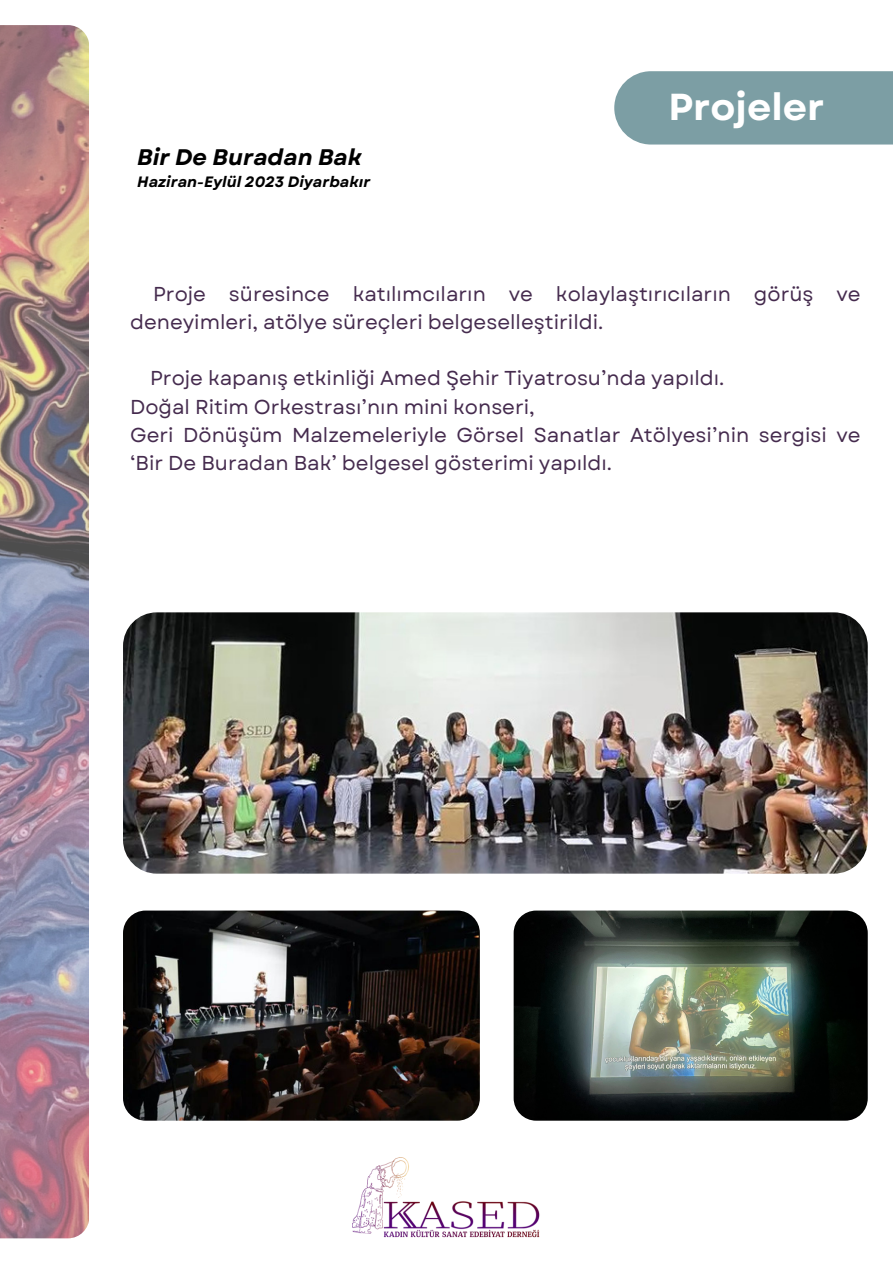
<style>
.page{position:relative;width:893px;height:1264px;background:#fff}
.page>*{position:absolute;margin:0;border:0;box-sizing:border-box;transform-origin:0 0}
.t1{font:700 37.5px "Garet";color:#fff}
.t2{font:italic 700 22.5px "Garet";color:#000}
.t3{font:20.1px/28.2px "Garet";color:#452b4e}
.t4{font:italic 700 15px "Garet";color:#000}
</style>
<div class="page">
<div style="left:614px;top:71px;width:278px;height:73px;background:#7c9ea4"></div>
<img style="left:0;top:25px;width:89px;height:1213px">
<img style="left:353px;top:1157px;width:187px;height:81px">
<img style="left:123px;top:910px;width:357px;height:210px;border-radius:22px">
<img style="left:123px;top:612px;width:744px;height:261px;border-radius:34px">
<img style="left:513px;top:910px;width:354px;height:210px;border-radius:22px">
<p class="t2" style="left:137px;top:141px;width:226px">Bir De Buradan Bak</p>
<p class="t4" style="left:137px;top:171px;width:235px">Haziran-Eylül 2023 Diyarbakır</p>
<p class="t1" style="left:668px;top:80px;width:157px">Projeler</p>
<p class="t3" style="left:130px;top:280px;width:732px;text-indent:23px">Proje süresince katılımcıların ve kolaylaştırıcıların görüş ve deneyimleri, atölye süreçleri belgeselleştirildi.</p>
<p class="t3" style="left:150px;top:364px;width:575px">Proje kapanış etkinliği Amed Şehir Tiyatrosu’nda yapıldı.</p>
<p class="t3" style="left:130px;top:392px;width:406px">Doğal Ritim Orkestrası’nın mini konseri,</p>
<p class="t3" style="left:130px;top:420px;width:732px">Geri Dönüşüm Malzemeleriyle Görsel Sanatlar Atölyesi’nin sergisi ve ‘Bir De Buradan Bak’ belgesel gösterimi yapıldı.</p>
</div>
